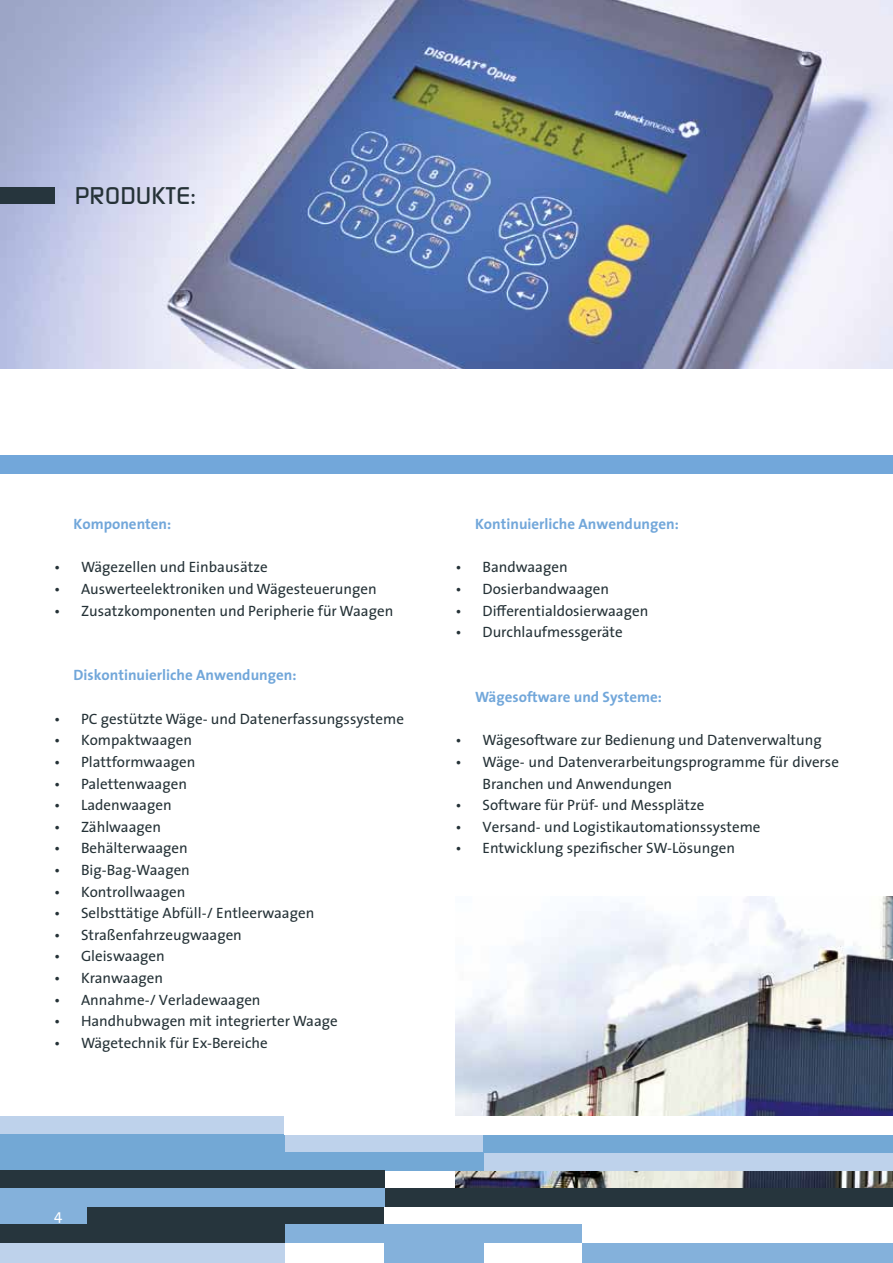
<style>
.page{position:relative;width:893px;height:1263px;background:#fff}
.page>*{position:absolute;margin:0;border:0;box-sizing:border-box;transform-origin:0 0}
.t1{font:500 24px "Continuum";letter-spacing:.025em;color:#253237}
.t2{font:15px/21.6px "The Sans";color:#253237}
.t3{font:700 15px "The Sans";color:#72a7da}
.t4{font:15px "The Sans";color:#fff}
</style>
<div class="page">
<img style="left:0;top:0;width:893px;height:369px">
<div style="left:0;top:187px;width:54px;height:17px;background:#26353d"></div>
<div style="left:0;top:455px;width:893px;height:18px;background:#72a7da"></div>
<img style="left:455px;top:896px;width:438px;height:292px">
<div style="left:0;top:1116px;width:285px;height:18px;background:#bed2eb"></div>
<div style="left:285px;top:1134px;width:198px;height:18px;background:#bed2eb"></div>
<div style="left:483px;top:1152px;width:410px;height:18px;background:#bed2eb"></div>
<div style="left:0;top:1134px;width:285px;height:18px;background:#73a8d5"></div>
<div style="left:0;top:1152px;width:483px;height:18px;background:#73a8d5"></div>
<div style="left:483px;top:1134px;width:410px;height:18px;background:#73a8d5"></div>
<div style="left:384px;top:1188px;width:509px;height:18px;background:#26353d"></div>
<div style="left:0;top:1170px;width:384px;height:18px;background:#26353d"></div>
<div style="left:86px;top:1206px;width:298px;height:18px;background:#26353d"></div>
<div style="left:0;top:1188px;width:384px;height:18px;background:#84b1db"></div>
<div style="left:0;top:1206px;width:86px;height:18px;background:#84b1db"></div>
<div style="left:285px;top:1224px;width:298px;height:18px;background:#84b1db"></div>
<div style="left:583px;top:1242px;width:310px;height:21px;background:#84b1db"></div>
<div style="left:0;top:1242px;width:285px;height:21px;background:#bed2eb"></div>
<div style="left:384px;top:1242px;width:99px;height:21px;background:#84b1db"></div>
<div style="left:0;top:1224px;width:285px;height:18px;background:#26353d"></div>
<div style="left:285px;top:1116px;width:608px;height:18px;background:#fff"></div>
<h1 class="t1" style="left:75px;top:180px;width:122px">PRODUKTE:</h1>
<p class="t3" style="left:73px;top:512px;width:99px">Komponenten:</p>
<p class="t2" style="left:54px;top:556px;width:215px">• Wägezellen und Einbausätze</p>
<p class="t2" style="left:54px;top:578px;width:324px">• Auswerteelektroniken und Wägesteuerungen</p>
<p class="t2" style="left:54px;top:599px;width:341px">• Zusatzkomponenten und Peripherie für Waagen</p>
<p class="t3" style="left:73px;top:663px;width:224px">Diskontinuierliche Anwendungen:</p>
<p class="t2" style="left:54px;top:707px;width:351px">• PC gestützte Wäge- und Datenerfassungssysteme</p>
<p class="t2" style="left:54px;top:729px;width:140px">• Kompaktwaagen</p>
<p class="t2" style="left:54px;top:750px;width:143px">• Plattformwaagen</p>
<p class="t2" style="left:54px;top:772px;width:135px">• Palettenwaagen</p>
<p class="t2" style="left:54px;top:794px;width:119px">• Ladenwaagen</p>
<p class="t2" style="left:54px;top:815px;width:109px">• Zählwaagen</p>
<p class="t2" style="left:54px;top:837px;width:135px">• Behälterwaagen</p>
<p class="t2" style="left:54px;top:858px;width:137px">• Big-Bag-Waagen</p>
<p class="t2" style="left:54px;top:880px;width:133px">• Kontrollwaagen</p>
<p class="t2" style="left:54px;top:902px;width:262px">• Selbsttätige Abfüll-/ Entleerwaagen</p>
<p class="t2" style="left:54px;top:923px;width:189px">• Straßenfahrzeugwaagen</p>
<p class="t2" style="left:54px;top:945px;width:112px">• Gleiswaagen</p>
<p class="t2" style="left:54px;top:966px;width:111px">• Kranwaagen</p>
<p class="t2" style="left:54px;top:988px;width:208px">• Annahme-/ Verladewaagen</p>
<p class="t2" style="left:54px;top:1010px;width:285px">• Handhubwagen mit integrierter Waage</p>
<p class="t2" style="left:54px;top:1031px;width:215px">• Wägetechnik für Ex-Bereiche</p>
<p class="t3" style="left:475px;top:512px;width:205px">Kontinuierliche Anwendungen:</p>
<p class="t2" style="left:455px;top:556px;width:114px">• Bandwaagen</p>
<p class="t2" style="left:455px;top:578px;width:155px">• Dosierbandwaagen</p>
<p class="t2" style="left:455px;top:599px;width:194px">• Differentialdosierwaagen</p>
<p class="t2" style="left:455px;top:621px;width:169px">• Durchlaufmessgeräte</p>
<p class="t3" style="left:475px;top:684px;width:189px">Wägesoftware und Systeme:</p>
<p class="t2" style="left:455px;top:729px;width:368px">• Wägesoftware zur Bedienung und Datenverwaltung</p>
<p class="t2" style="left:482px;top:750px;width:358px;text-indent:-27px">• Wäge- und Datenverarbeitungsprogramme für diverse<br>Branchen und Anwendungen</p>
<p class="t2" style="left:455px;top:794px;width:250px">• Software für Prüf- und Messplätze</p>
<p class="t2" style="left:455px;top:815px;width:306px">• Versand- und Logistikautomationssysteme</p>
<p class="t2" style="left:455px;top:837px;width:281px">• Entwicklung spezifischer SW-Lösungen</p>
<p class="t4" style="left:54px;top:1203px;width:10px">4</p>
</div>
